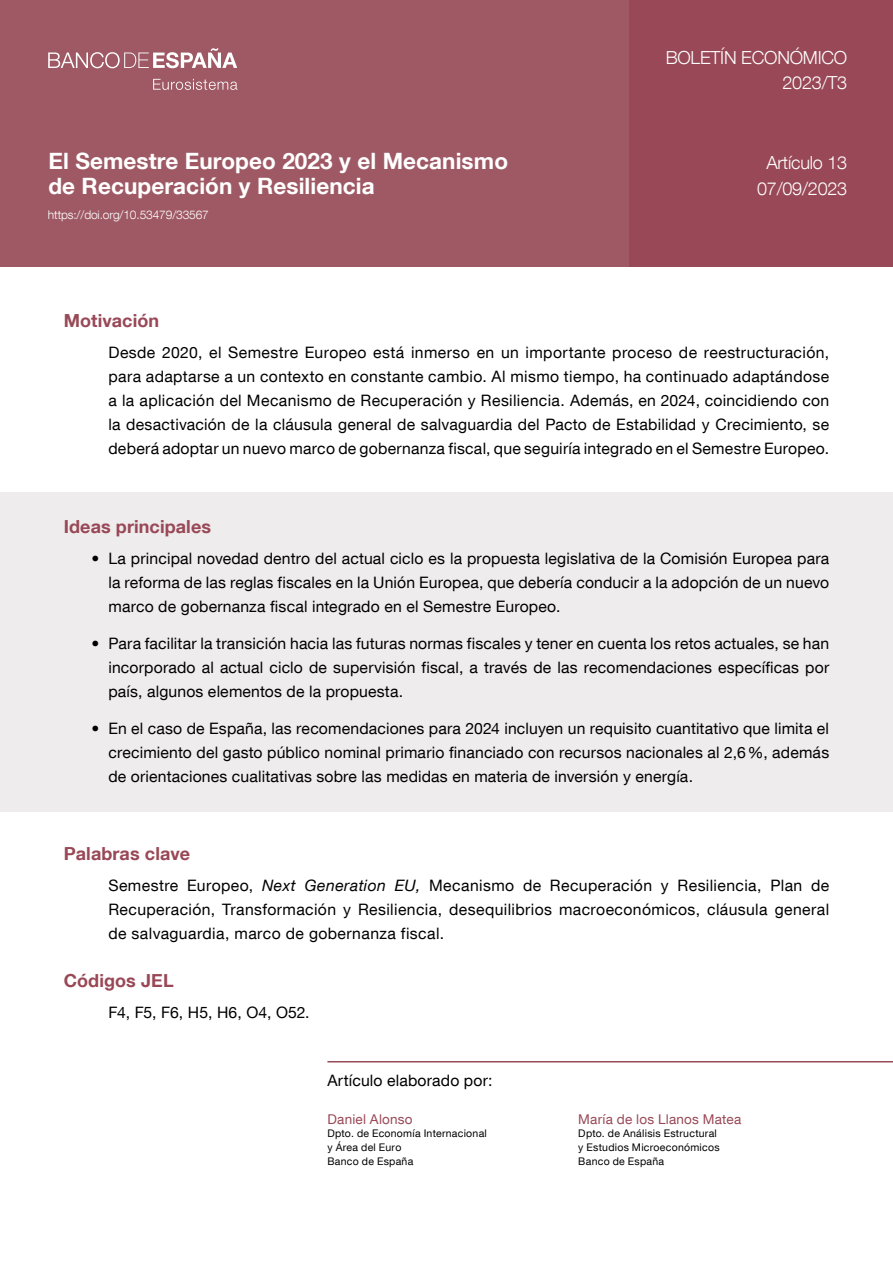
<style>
.page{position:relative;width:893px;height:1263px;background:#fff}
.page>*{position:absolute;margin:0;border:0;box-sizing:border-box;transform-origin:0 0}
.t1{font:700 22.5px/25.5px "Bd E Neue Helvetica";letter-spacing:.005em;color:#fff}
.t2{font:700 18px "Bd E Neue Helvetica";letter-spacing:.005em;color:#984856}
.t3{font:300 18px/25.5px "Bd E Neue Helvetica";letter-spacing:-.01em;color:#fff;text-align:center}
.t4{font:15.75px/24px "Bd E Neue Helvetica";letter-spacing:.01em;color:#000;text-align:justify}
.t5{font:13.5px "Bd E Neue Helvetica";letter-spacing:.015em;color:#984856}
.t6{font:300 12px "Bd E Neue Helvetica";letter-spacing:-.01em;color:#fff}
.t7{font:10.5px "Bd E Neue Helvetica";letter-spacing:.025em;color:#000}
.s1{font-style:italic}
</style>
<div class="page">
<div style="left:628px;top:0;width:265px;height:267px;background:#984856"></div>
<div style="left:0;top:0;width:628px;height:267px;background:#9e5964"></div>
<svg style="left:153px;top:79px;width:84px;height:11px"></svg>
<svg style="left:48px;top:48px;width:189px;height:20px"></svg>
<hr style="left:327px;top:1061px;width:566px;height:1px;background:#974a57">
<div style="left:0;top:492px;width:893px;height:319px;background:#efeced"></div>
<h1 class="t1" style="left:48px;top:147px;width:461px">El Semestre Europeo 2023 y el Mecanismo de Recuperación y Resiliencia</h1>
<p class="t6" style="left:48px;top:207px;width:162px">https://doi.org/10.53479/33567</p>
<p class="t3" style="left:666px;top:44px;width:183px;text-align:right">BOLETÍN ECONÓMICO<br>2023/T3</p>
<p class="t3" style="left:757px;top:150px;width:92px">Artículo 13<br>07/09/2023</p>
<p class="t2" style="left:64px;top:309px;width:97px">Motivación</p>
<p class="t4" style="left:108px;top:340px;width:722px">Desde 2020, el Semestre Europeo está inmerso en un importante proceso de reestructuración, para adaptarse a un contexto en constante cambio. Al mismo tiempo, ha continuado adaptándose a la aplicación del Mecanismo de Recuperación y Resiliencia. Además, en 2024, coincidiendo con la desactivación de la cláusula general de salvaguardia del Pacto de Estabilidad y Crecimiento, se deberá adoptar un nuevo marco de gobernanza fiscal, que seguiría integrado en el Semestre Europeo.</p>
<p class="t2" style="left:64px;top:515px;width:149px">Ideas principales</p>
<p class="t4" style="left:108px;top:546px;width:722px;text-indent:-17px">• La principal novedad dentro del actual ciclo es la propuesta legislativa de la Comisión Europea para la reforma de las reglas fiscales en la Unión Europea, que debería conducir a la adopción de un nuevo marco de gobernanza fiscal integrado en el Semestre Europeo.</p>
<p class="t4" style="left:108px;top:631px;width:722px;text-indent:-17px">• Para facilitar la transición hacia las futuras normas fiscales y tener en cuenta los retos actuales, se han incorporado al actual ciclo de supervisión fiscal, a través de las recomendaciones específicas por país, algunos elementos de la propuesta.</p>
<p class="t4" style="left:108px;top:716px;width:722px;text-indent:-17px">• En el caso de España, las recomendaciones para 2024 incluyen un requisito cuantitativo que limita el crecimiento del gasto público nominal primario financiado con recursos nacionales al 2,6%, además de orientaciones cualitativas sobre las medidas en materia de inversión y energía.</p>
<p class="t2" style="left:64px;top:842px;width:128px">Palabras clave</p>
<p class="t4" style="left:108px;top:873px;width:722px">Semestre Europeo, <span class="s1">Next Generation EU,</span> Mecanismo de Recuperación y Resiliencia, Plan de Recuperación, Transformación y Resiliencia, desequilibrios macroeconómicos, cláusula general de salvaguardia, marco de gobernanza fiscal.</p>
<p class="t2" style="left:64px;top:969px;width:111px">Códigos JEL</p>
<p class="t4" style="left:108px;top:1000px;width:203px">F4, F5, F6, H5, H6, O4, O52.</p>
<p class="t4" style="left:327px;top:1068px;width:166px">Artículo elaborado por:</p>
<p class="t5" style="left:327px;top:1111px;width:87px">Daniel Alonso</p>
<p class="t5" style="left:578px;top:1111px;width:164px">María de los Llanos Matea</p>
<p class="t7" style="left:327px;top:1127px;width:161px">Dpto. de Economía Internacional</p>
<p class="t7" style="left:578px;top:1127px;width:140px">Dpto. de Análisis Estructural</p>
<p class="t7" style="left:327px;top:1141px;width:75px">y Área del Euro</p>
<p class="t7" style="left:578px;top:1141px;width:143px">y Estudios Microeconómicos</p>
<p class="t7" style="left:327px;top:1154px;width:87px">Banco de España</p>
<p class="t7" style="left:578px;top:1154px;width:87px">Banco de España</p>
</div>
